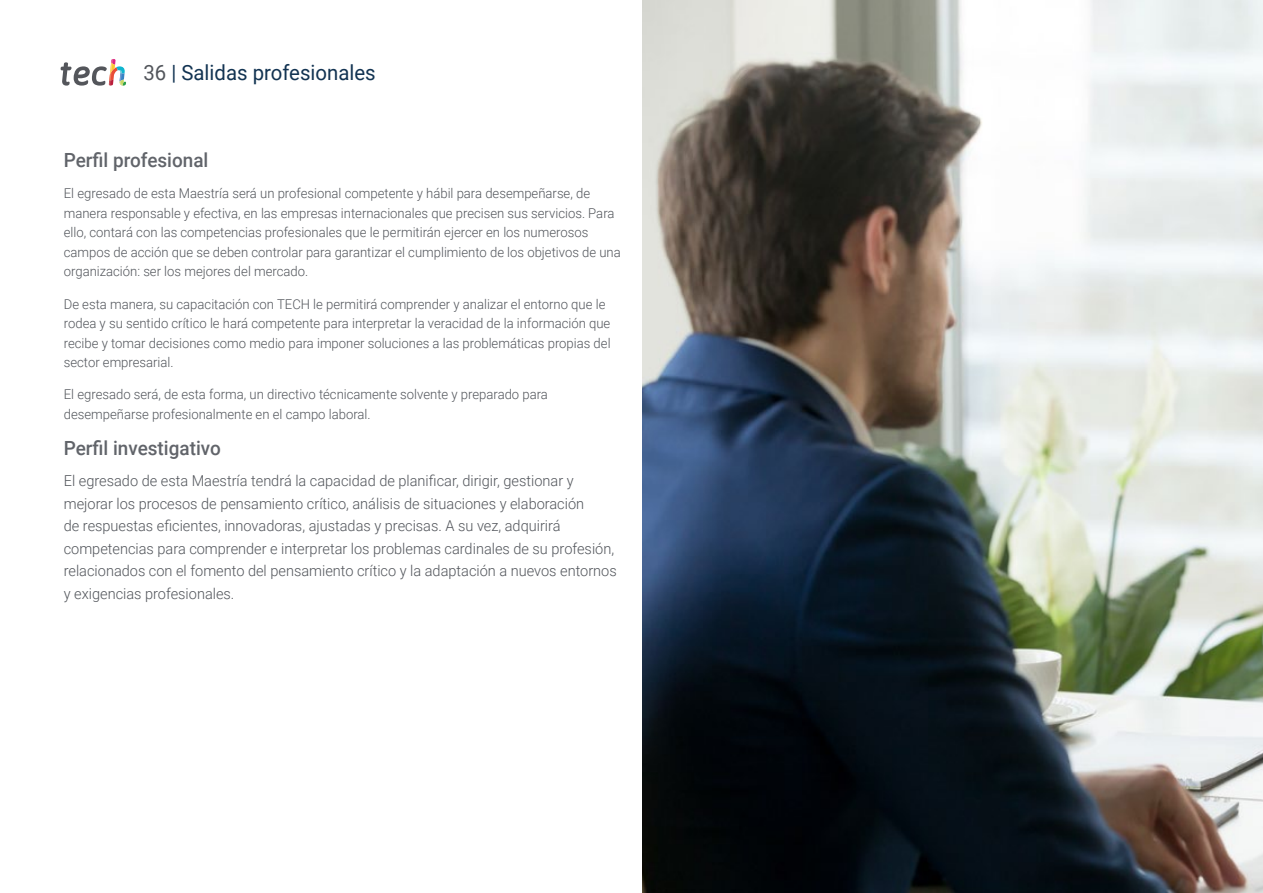
<style>
.page{position:relative;width:1263px;height:893px;background:#fff}
.page>*{position:absolute;margin:0;border:0;box-sizing:border-box;transform-origin:0 0}
.t1{font:21px "Roboto";color:#123352}
.t2{font:500 19.5px "Roboto";color:#61646a}
.t3{font:300 15px/22.5px "Roboto";color:#52555b}
.t4{font:300 13.5px/19.5px "Roboto";color:#52555b}
.s1{color:#52555b}
</style>
<div class="page">
<img style="left:642px;top:0;width:621px;height:893px">
<svg style="left:61px;top:59px;width:65px;height:27px"></svg>
<h1 class="t1" style="left:144px;top:57px;width:234px"><span class="s1">36</span> | Salidas profesionales</h1>
<h2 class="t2" style="left:64px;top:146px;width:146px">Perfil profesional</h2>
<p class="t4" style="left:64px;top:183px;width:558px">El egresado de esta Maestría será un profesional competente y hábil para desempeñarse, de manera responsable y efectiva, en las empresas internacionales que precisen sus servicios. Para ello, contará con las competencias profesionales que le permitirán ejercer en los numerosos campos de acción que se deben controlar para garantizar el cumplimiento de los objetivos de una organización: ser los mejores del mercado.</p>
<p class="t4" style="left:64px;top:293px;width:548px">De esta manera, su capacitación con TECH le permitirá comprender y analizar el entorno que le rodea y su sentido crítico le hará competente para interpretar la veracidad de la información que recibe y tomar decisiones como medio para imponer soluciones a las problemáticas propias del sector empresarial.</p>
<p class="t4" style="left:64px;top:384px;width:486px">El egresado será, de esta forma, un directivo técnicamente solvente y preparado para desempeñarse profesionalmente en el campo laboral.</p>
<h2 class="t2" style="left:64px;top:435px;width:159px">Perfil investigativo</h2>
<p class="t3" style="left:64px;top:469px;width:554px">El egresado de esta Maestría tendrá la capacidad de planificar, dirigir, gestionar y mejorar los procesos de pensamiento crítico, análisis de situaciones y elaboración<br>de respuestas eficientes, innovadoras, ajustadas y precisas. A su vez, adquirirá competencias para comprender e interpretar los problemas cardinales de su profesión, relacionados con el fomento del pensamiento crítico y la adaptación a nuevos entornos y exigencias profesionales.</p>
</div>
